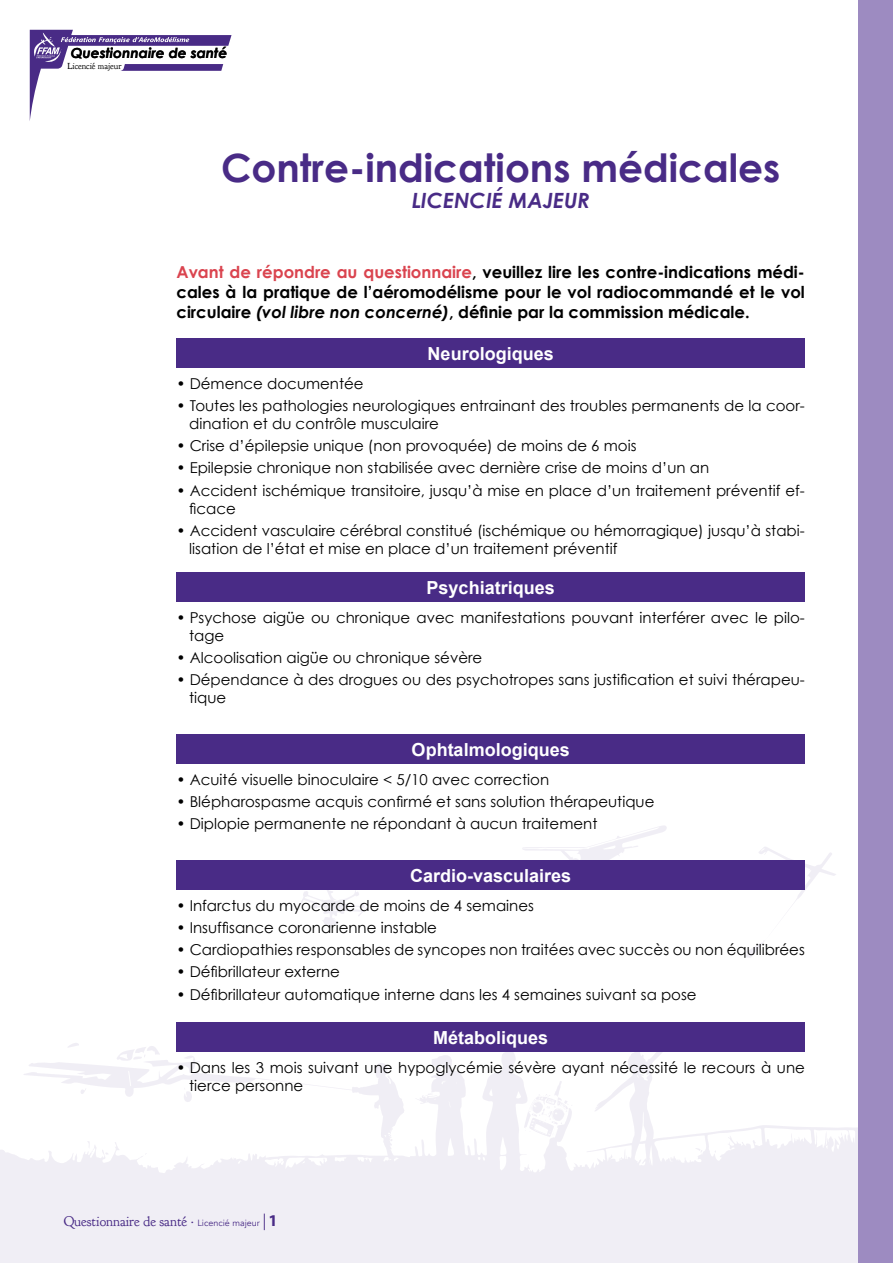
<style>
.page{position:relative;width:893px;height:1263px;background:#fff}
.page>*{position:absolute;margin:0;border:0;box-sizing:border-box;transform-origin:0 0}
.t1{font:700 39px "Century Gothic";color:#492b86}
.t2{font:italic 700 21px "Century Gothic";color:#492b86}
.t3{font:700 18px "Arial";color:#fff}
.t4{font:700 16.5px/19.8px "Century Gothic";color:#000;text-align:justify}
.t5{font:15px/18px "Century Gothic";color:#000}
.t6{font:13.95px "Goudy Bookletter 1911";color:#492b86}
.t7{font:italic 700 13.95px "Century Gothic";color:#000}
.t8{font:9px "Goudy Bookletter 1911";color:#000}
.s1{color:#da444f}
.s2{font-style:italic}
.s3{font-family:"Avenir";font-size:9px}
.s4{font-family:"Myriad Pro";font-style:italic;font-stretch:condensed;font-size:16.5px}
.s5{font-family:"Myriad Pro";font-weight:700;font-size:16.5px}
</style>
<div class="page">
<svg style="left:0;top:825px;width:859px;height:438px"></svg>
<div style="left:859px;top:0;width:34px;height:1263px;background:#9d8bc1"></div>
<svg style="left:30px;top:30px;width:202px;height:89px"></svg>
<div style="left:176px;top:338px;width:629px;height:30px;background:#492b86"></div>
<div style="left:176px;top:572px;width:629px;height:30px;background:#492b86"></div>
<div style="left:176px;top:734px;width:629px;height:30px;background:#492b86"></div>
<div style="left:176px;top:860px;width:629px;height:30px;background:#492b86"></div>
<div style="left:176px;top:1022px;width:629px;height:30px;background:#492b86"></div>
<p class="t7" style="left:71px;top:44px;width:158px">Questionnaire de santé</p>
<p class="t8" style="left:67px;top:60px;width:56px">Licencié majeur</p>
<h1 class="t1" style="left:221px;top:144px;width:561px">Contre-indications médicales</h1>
<h2 class="t2" style="left:412px;top:186px;width:180px">LICENCIÉ MAJEUR</h2>
<p class="t4" style="left:176px;top:262px;width:630px"><span class="s1">Avant de répondre au questionnaire</span>, veuillez lire les contre-indications médi&shy;cales à la pratique de l’aéromodélisme pour le vol radiocommandé et le vol circulaire <span class="s2">(vol libre non concerné)</span>, définie par la commission médicale.</p>
<p class="t3" style="left:428px;top:342px;width:128px">Neurologiques</p>
<p class="t5" style="left:176px;top:374px;width:189px">• Démence documentée</p>
<p class="t5" style="left:189px;top:396px;width:617px;text-indent:-13px">• Toutes les pathologies neurologiques entrainant des troubles permanents de la coor&shy;dination et du contrôle musculaire</p>
<p class="t5" style="left:176px;top:436px;width:461px">• Crise d’épilepsie unique (non provoquée) de moins de 6 mois</p>
<p class="t5" style="left:176px;top:459px;width:534px">• Epilepsie chronique non stabilisée avec dernière crise de moins d’un an</p>
<p class="t5" style="left:189px;top:481px;width:617px;text-indent:-13px">• Accident ischémique transitoire, jusqu’à mise en place d’un traitement préventif ef&shy;ficace</p>
<p class="t5" style="left:189px;top:521px;width:617px;text-indent:-13px">• Accident vasculaire cérébral constitué (ischémique ou hémorragique) jusqu’à stabi&shy;lisation de l’état et mise en place d’un traitement préventif</p>
<p class="t3" style="left:427px;top:576px;width:130px">Psychiatriques</p>
<p class="t5" style="left:189px;top:608px;width:617px;text-indent:-13px">• Psychose aigüe ou chronique avec manifestations pouvant interférer avec le pilo&shy;tage</p>
<p class="t5" style="left:176px;top:648px;width:307px">• Alcoolisation aigüe ou chronique sévère</p>
<p class="t5" style="left:189px;top:670px;width:617px;text-indent:-13px">• Dépendance à des drogues ou des psychotropes sans justification et suivi thérapeu&shy;tique</p>
<p class="t3" style="left:412px;top:738px;width:160px">Ophtalmologiques</p>
<p class="t5" style="left:176px;top:770px;width:374px">• Acuité visuelle binoculaire &lt; 5/10 avec correction</p>
<p class="t5" style="left:176px;top:792px;width:479px">• Blépharospasme acquis confirmé et sans solution thérapeutique</p>
<p class="t5" style="left:176px;top:814px;width:422px">• Diplopie permanente ne répondant à aucun traitement</p>
<p class="t3" style="left:410px;top:864px;width:163px">Cardio-vasculaires</p>
<p class="t5" style="left:176px;top:896px;width:359px">• Infarctus du myocarde de moins de 4 semaines</p>
<p class="t5" style="left:176px;top:918px;width:262px">• Insuffisance coronarienne instable</p>
<p class="t5" style="left:176px;top:940px;width:630px">• Cardiopathies responsables de syncopes non traitées avec succès ou non équilibrées</p>
<p class="t5" style="left:176px;top:963px;width:165px">• Défibrillateur externe</p>
<p class="t5" style="left:176px;top:985px;width:522px">• Défibrillateur automatique interne dans les 4 semaines suivant sa pose</p>
<p class="t3" style="left:433px;top:1026px;width:117px">Métaboliques</p>
<p class="t5" style="left:189px;top:1058px;width:617px;text-indent:-13px">• Dans les 3 mois suivant une hypoglycémie sévère ayant nécessité le recours à une tierce personne</p>
<p class="t6" style="left:64px;top:1212px;width:215px">Questionnaire de santé · <span class="s3">Licencié majeur</span> <span class="s4">|</span> <span class="s5">1</span></p>
</div>
